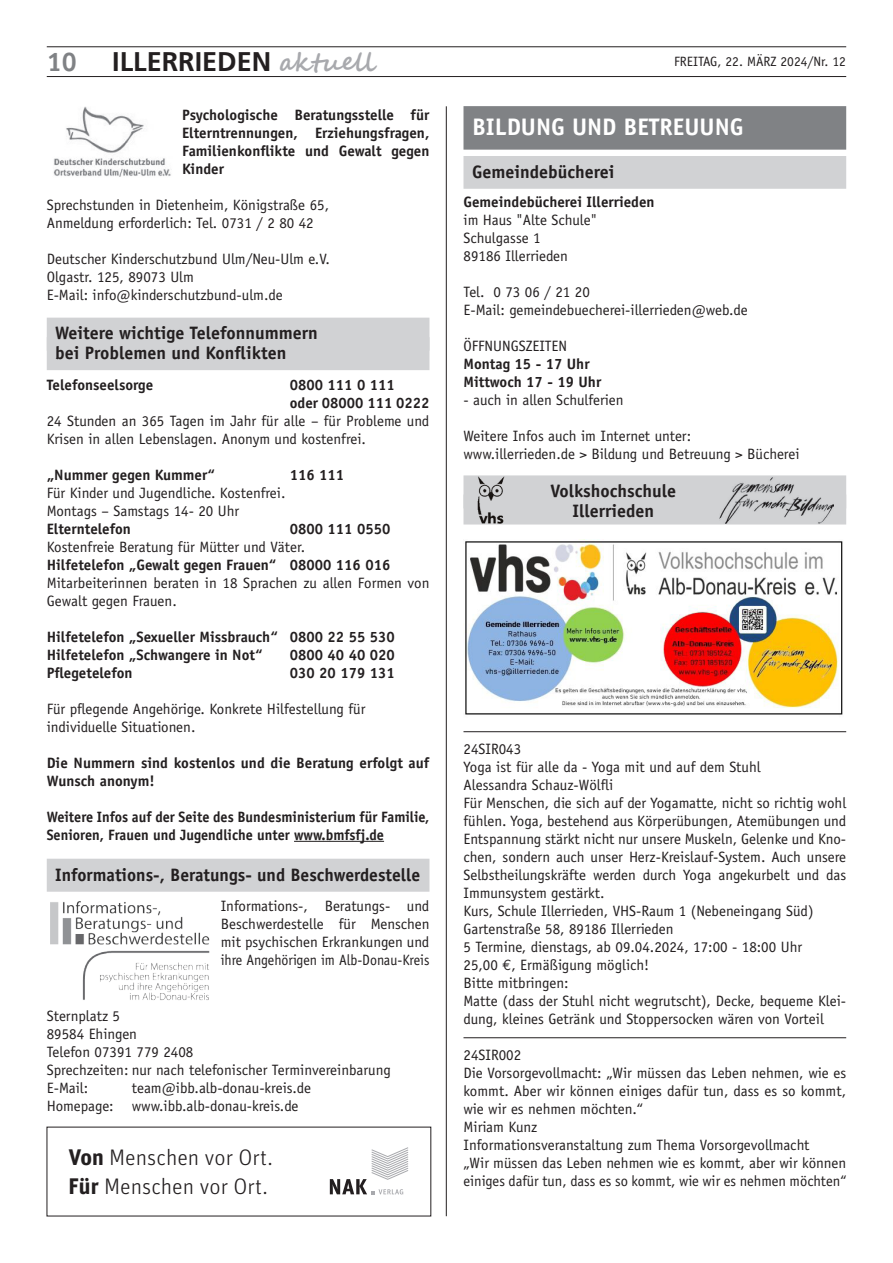
<style>
.page{position:relative;width:893px;height:1263px;background:#fff}
.page>*{position:absolute;margin:0;border:0;box-sizing:border-box;transform-origin:0 0}
.t1{font:700 27px "Frutiger";color:#231f20}
.t2{font:700 27px "Officina Sans";color:#808285}
.t3{font:700 24px "Officina Sans";color:#fff}
.t4{font:300 22.5px/28.5px "Unit Pro";color:#231f20}
.t5{font:700 18px/19.5px "Officina Sans";color:#231f20}
.t6{font:15px/18px "Officina Sans";color:#231f20}
.t7{font:700 15px/18px "Officina Sans";color:#231f20}
.t8{font:700 15px/18px "Officina Sans";color:#231f20;scale:.95 1}
.t9{font:13.5px "Officina Sans";color:#231f20}
.s1{font-family:"Segoe Script";font-size:25.5px;color:#a8a9ad}
.s2{font-weight:700}
.s3{font-family:"Euro Mono"}
</style>
<div class="page">
<hr style="left:47px;top:76px;width:799px;height:1px;background:#231f20">
<hr style="left:47px;top:47px;width:799px;height:1px;background:#231f20">
<hr style="left:446px;top:106px;width:1px;height:1110px;background:#231f20">
<hr style="left:294px;top:841px;width:90px;height:1px;background:#231f20">
<img style="left:53px;top:106px;width:118px;height:71px">
<div style="left:47px;top:318px;width:382px;height:33px;background:#d1d2d4"></div>
<div style="left:47px;top:337px;width:382px;height:33px;background:#d1d2d4"></div>
<div style="left:47px;top:859px;width:382px;height:33px;background:#d1d2d4"></div>
<img style="left:50px;top:901px;width:160px;height:99px">
<hr style="left:463px;top:731px;width:383px;height:1px;background:#231f20">
<hr style="left:463px;top:1037px;width:383px;height:1px;background:#231f20">
<div style="left:463px;top:106px;width:383px;height:44px;background:#808285"></div>
<div style="left:463px;top:156px;width:383px;height:33px;background:#d1d2d4"></div>
<div style="left:463px;top:475px;width:383px;height:33px;background:#d1d2d4"></div>
<div style="left:463px;top:494px;width:383px;height:30px;background:#d1d2d4"></div>
<img style="left:476px;top:475px;width:30px;height:49px">
<img style="left:720px;top:478px;width:113px;height:45px">
<img style="left:465px;top:539px;width:378px;height:176px">
<svg style="left:330px;top:1147px;width:79px;height:47px"></svg>
<h1 class="t1" style="left:112px;top:46px;width:264px">ILLERRIEDEN <span class="s1">aktuell</span></h1>
<p class="t7" style="left:182px;top:105px;width:249px;text-align:justify">Psychologische Beratungsstelle für Elterntrennungen, Erziehungsfragen, Familienkonflikte und Gewalt gegen Kinder</p>
<p class="t6" style="left:47px;top:196px;width:284px">Sprechstunden in Dietenheim, Königstraße 65,<br>Anmeldung erforderlich: Tel. 0731 / 2 80 42</p>
<p class="t6" style="left:47px;top:250px;width:285px">Deutscher Kinderschutzbund Ulm/Neu-Ulm e.V.<br>Olgastr. 125, 89073 Ulm<br>E-Mail: info@kinderschutzbund-ulm.de</p>
<p class="t5" style="left:55px;top:323px;width:264px">Weitere wichtige Telefonnummern bei Problemen und Konflikten</p>
<p class="t7" style="left:47px;top:375px;width:108px">Telefonseelsorge</p>
<p class="t7" style="left:290px;top:375px;width:141px">0800 111 0 111<br>oder 08000 111 0222</p>
<p class="t6" style="left:47px;top:412px;width:384px">24 Stunden an 365 Tagen im Jahr für alle – für Probleme und<br>Krisen in allen Lebenslagen. Anonym und kostenfrei.</p>
<p class="t7" style="left:47px;top:465px;width:170px">„Nummer gegen Kummer“</p>
<p class="t7" style="left:290px;top:465px;width:56px">116 111</p>
<p class="t6" style="left:47px;top:484px;width:240px">Für Kinder und Jugendliche. Kostenfrei.<br>Montags – Samstags 14- 20 Uhr</p>
<p class="t7" style="left:47px;top:519px;width:86px">Elterntelefon</p>
<p class="t7" style="left:290px;top:519px;width:102px">0800 111 0550</p>
<p class="t6" style="left:47px;top:538px;width:260px">Kostenfreie Beratung für Mütter und Väter.</p>
<p class="t7" style="left:47px;top:555px;width:345px">Hilfetelefon „Gewalt gegen Frauen“ 08000 116 016</p>
<p class="t6" style="left:47px;top:574px;width:384px">Mitarbeiterinnen beraten in 18 Sprachen zu allen Formen von<br>Gewalt gegen Frauen.</p>
<p class="t7" style="left:47px;top:627px;width:350px">Hilfetelefon „Sexueller Missbrauch“ 0800 22 55 530<br>Hilfetelefon „Schwangere in Not“</p>
<h1 class="t2" style="left:47px;top:45px;width:32px">10</h1>
<p class="t9" style="left:674px;top:53px;width:174px">FREITAG, 22. MÄRZ 2024/Nr. 12</p>
<h2 class="t3" style="left:472px;top:112px;width:273px">BILDUNG UND BETREUUNG</h2>
<p class="t5" style="left:472px;top:161px;width:144px">Gemeindebücherei</p>
<p class="t7" style="left:463px;top:193px;width:193px">Gemeindebücherei Illerrieden</p>
<p class="t6" style="left:463px;top:211px;width:135px">im Haus "Alte Schule"<br>Schulgasse 1<br>89186 Illerrieden</p>
<p class="t6" style="left:463px;top:283px;width:286px">Tel. 0 73 06 / 21 20<br>E-Mail: gemeindebuecherei-illerrieden@web.de</p>
<p class="t6" style="left:463px;top:337px;width:105px">ÖFFNUNGSZEITEN</p>
<p class="t7" style="left:463px;top:355px;width:139px">Montag 15 - 17 Uhr<br>Mittwoch 17 - 19 Uhr</p>
<p class="t6" style="left:463px;top:391px;width:162px">- auch in allen Schulferien</p>
<p class="t6" style="left:463px;top:427px;width:337px">Weitere Infos auch im Internet unter: www.illerrieden.de &gt; Bildung und Betreuung &gt; Bücherei</p>
<p class="t5" style="left:550px;top:481px;width:127px;text-align:center">Volkshochschule<br>Illerrieden</p>
<p class="t7" style="left:290px;top:645px;width:107px">0800 40 40 020</p>
<p class="t7" style="left:47px;top:663px;width:87px">Pflegetelefon</p>
<p class="t7" style="left:290px;top:663px;width:107px">030 20 179 131</p>
<p class="t6" style="left:47px;top:700px;width:320px">Für pflegende Angehörige. Konkrete Hilfestellung für individuelle Situationen.</p>
<p class="t7" style="left:47px;top:753px;width:384px">Die Nummern sind kostenlos und die Beratung erfolgt auf<br>Wunsch anonym!</p>
<p class="t8" style="left:47px;top:807px;width:404px">Weitere Infos auf der Seite des Bundesministerium für Familie,<br>Senioren, Frauen und Jugendliche unter www.bmfsfj.de</p>
<p class="t5" style="left:55px;top:864px;width:366px">Informations-, Beratungs- und Beschwerdestelle</p>
<p class="t6" style="left:221px;top:896px;width:210px;text-align:justify">Informations-, Beratungs- und Beschwerdestelle für Menschen mit psychischen Erkrankungen und ihre Angehörigen im Alb-Donau-Kreis</p>
<p class="t6" style="left:47px;top:1007px;width:346px">Sternplatz 5<br>89584 Ehingen<br>Telefon 07391 779 2408<br>Sprechzeiten: nur nach telefonischer Terminvereinbarung<br>E-Mail:</p>
<p class="t6" style="left:47px;top:1079px;width:266px;text-indent:85px">team@ibb.alb-donau-kreis.de<br>Homepage: www.ibb.alb-donau-kreis.de</p>
<h3 class="t4" style="left:68px;top:1143px;width:206px"><span class="s2">Von</span> Menschen vor Ort.<br><span class="s2">Für</span> Menschen vor Ort.</h3>
<p class="t6" style="left:463px;top:740px;width:384px">24SIR043<br>Yoga ist für alle da - Yoga mit und auf dem Stuhl<br>Alessandra Schauz-Wölfli<br>Für Menschen, die sich auf der Yogamatte, nicht so richtig wohl fühlen. Yoga, bestehend aus Körperübungen, Atemübungen und Entspannung stärkt nicht nur unsere Muskeln, Gelenke und Kno&shy;chen, sondern auch unser Herz-Kreislauf-System. Auch unsere Selbstheilungskräfte werden durch Yoga angekurbelt und das Immunsystem gestärkt.<br>Kurs, Schule Illerrieden, VHS-Raum 1 (Nebeneingang Süd)<br>Gartenstraße 58, 89186 Illerrieden<br>5 Termine, dienstags, ab 09.04.2024, 17:00 - 18:00 Uhr<br>25,00 <span class="s3">€</span>, Ermäßigung möglich!<br>Bitte mitbringen:<br>Matte (dass der Stuhl nicht wegrutscht), Decke, bequeme Klei&shy;dung, kleines Getränk und Stoppersocken wären von Vorteil</p>
<p class="t6" style="left:463px;top:1046px;width:384px">24SIR002<br>Die Vorsorgevollmacht: „Wir müssen das Leben nehmen, wie es kommt. Aber wir können einiges dafür tun, dass es so kommt, wie wir es nehmen möchten.“<br>Miriam Kunz<br>Informationsveranstaltung zum Thema Vorsorgevollmacht<br>„Wir müssen das Leben nehmen wie es kommt, aber wir können einiges dafür tun, dass es so kommt, wie wir es nehmen möchten“</p>
</div>
